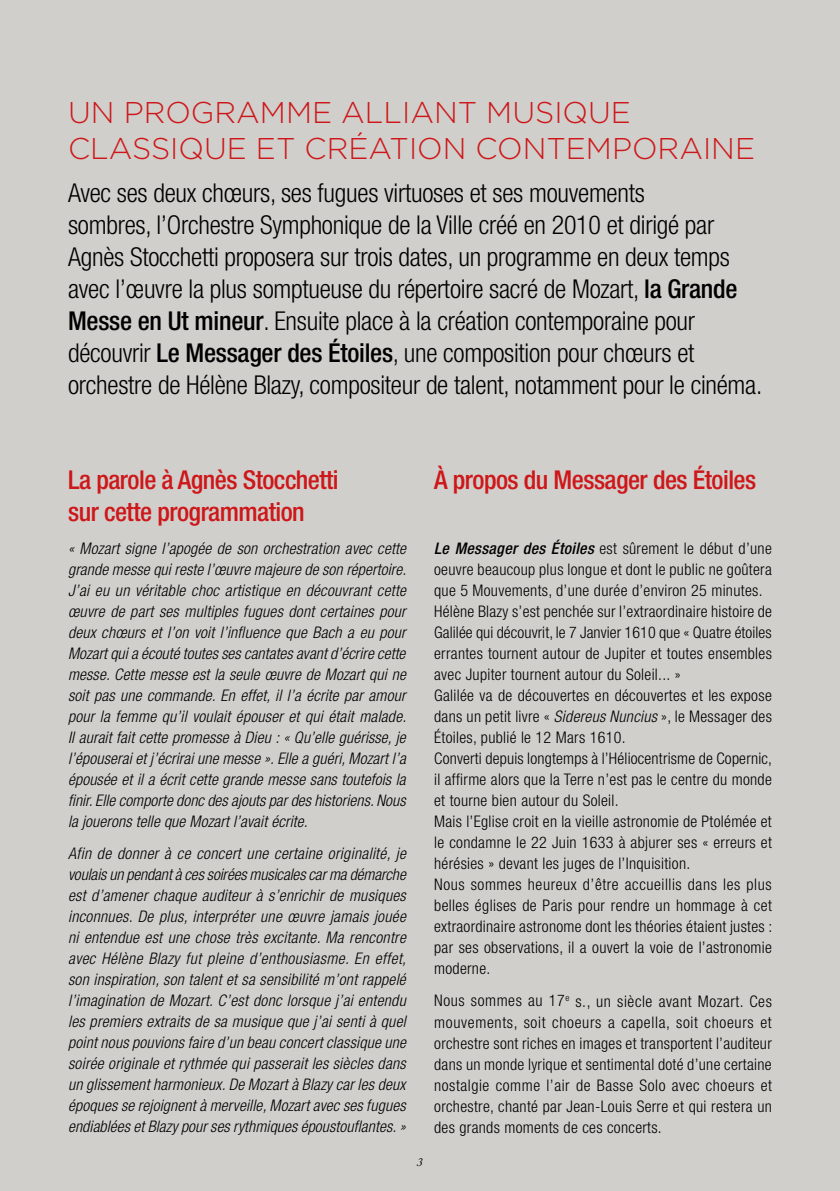
<style>
.page{position:relative;width:840px;height:1191px;background:#fff}
.page>*{position:absolute;margin:0;border:0;box-sizing:border-box;transform-origin:0 0}
.t1{font:300 30px/36px "Gotham HTF";color:#cd171a}
.t2{font:300 condensed 26px/32px "Helvetica Neue LT Std";letter-spacing:-.01em;color:#000}
.t3{font:500 condensed 26px/32px "Helvetica Neue LT Std";letter-spacing:-.02em;color:#cd171a}
.t4{font:italic 300 condensed 16px/21px "Helvetica Neue LT Std";letter-spacing:.01em;color:#000;text-align:justify}
.t5{font:300 condensed 16px/21px "Helvetica Neue LT Std";letter-spacing:.02em;color:#000}
.t6{font:italic 12px "Adobe Caslon Pro";color:#000}
.s1{font-weight:500}
.s2{font-weight:500;font-style:italic}
.s3{font-style:italic}
</style>
<div class="page">
<div style="left:0;top:0;width:839px;height:1191px;background:#d1cfcb"></div>
<h1 class="t1" style="left:68px;top:94px;width:688px">UN PROGRAMME ALLIANT MUSIQU E<br>CLASSIQU E ET CRÉATION CONTEMPORAINE</h1>
<p class="t2" style="left:68px;top:177px;width:695px">Avec ses deux chœurs, ses fugues virtuoses et ses mouvements<br>sombres, l’Orchestre Symphonique de la Ville créé en 2010 et dirigé par Agnès Stocchetti proposera sur trois dates, un programme en deux temps avec l’œuvre la plus somptueuse du répertoire sacré de Mozart, <span class="s1">la Grande Messe en Ut mineur</span>. Ensuite place à la création contemporaine pour découvrir <span class="s1">Le Messager des Étoiles</span>, une composition pour chœurs et orchestre de Hélène Blazy, compositeur de talent, notamment pour le cinéma.</p>
<h2 class="t3" style="left:68px;top:464px;width:272px">La parole à Agnès Stocchetti sur cette programmation</h2>
<p class="t4" style="left:68px;top:538px;width:339px">« Mozart signe l’apogée de son orchestration avec cette grande messe qui reste l’œuvre majeure de son répertoire.<br>J’ai eu un véritable choc artistique en découvrant cette œuvre de part ses multiples fugues dont certaines pour deux chœurs et l’on voit l’influence que Bach a eu pour Mozart qui a écouté toutes ses cantates avant d’écrire cette messe. Cette messe est la seule œuvre de Mozart qui ne soit pas une commande. En effet, il l’a écrite par amour pour la femme qu’il voulait épouser et qui était malade.<br>Il aurait fait cette promesse à Dieu : « Qu’elle guérisse, je l’épouserai et j’écrirai une messe ». Elle a guéri, Mozart l’a épousée et il a écrit cette grande messe sans toutefois la finir. Elle comporte donc des ajouts par des historiens. Nous la jouerons telle que Mozart l’avait écrite.</p>
<p class="t4" style="left:68px;top:843px;width:339px">Afin de donner à ce concert une certaine originalité, je voulais un pendant à ces soirées musicales car ma démarche est d’amener chaque auditeur à s’enrichir de musiques inconnues. De plus, interpréter une œuvre jamais jouée ni entendue est une chose très excitante. Ma rencontre avec Hélène Blazy fut pleine d’enthousiasme. En effet, son inspiration, son talent et sa sensibilité m’ont rappelé l’imagination de Mozart. C’est donc lorsque j’ai entendu les premiers extraits de sa musique que j’ai senti à quel point nous pouvions faire d’un beau concert classique une soirée originale et rythmée qui passerait les siècles dans un glissement harmonieux. De Mozart à Blazy car les deux époques se rejoignent à merveille, Mozart avec ses fugues endiablées et Blazy pour ses rythmiques époustouflantes. »</p>
<p class="t6" style="left:417px;top:1154px;width:7px">3</p>
<h2 class="t3" style="left:434px;top:464px;width:323px">À propos du Messager des Étoiles</h2>
<p class="t5" style="left:434px;top:538px;width:339px"><span class="s2">Le Messager des Étoiles</span> est sûrement le début d’une oeuvre beaucoup plus longue et dont le public ne goûtera que 5 Mouvements, d’une durée d’environ 25 minutes.<br>Hélène Blazy s’est penchée sur l’extraordinaire histoire de Galilée qui découvrit, le 7 Janvier 1610 que « Quatre étoiles errantes tournent autour de Jupiter et toutes ensembles avec Jupiter tournent autour du Soleil... »<br>Galilée va de découvertes en découvertes et les expose dans un petit livre « <span class="s3">Sidereus Nuncius</span> », le Messager des Étoiles, publié le 12 Mars 1610.<br>Converti depuis longtemps à l’Héliocentrisme de Copernic, il affirme alors que la Terre n’est pas le centre du monde et tourne bien autour du Soleil.<br>Mais l’Eglise croit en la vieille astronomie de Ptolémée et le condamne le 22 Juin 1633 à abjurer ses « erreurs et hérésies » devant les juges de l’Inquisition.<br>Nous sommes heureux d’être accueillis dans les plus belles églises de Paris pour rendre un hommage à cet extraordinaire astronome dont les théories étaient justes : par ses observations, il a ouvert la voie de l’astronomie moderne.</p>
<p class="t5" style="left:434px;top:990px;width:339px;text-align:justify">Nous sommes au 17<sup>e</sup> s., un siècle avant Mozart. Ces mouvements, soit choeurs a capella, soit choeurs et orchestre sont riches en images et transportent l’auditeur dans un monde lyrique et sentimental doté d’une certaine nostalgie comme l’air de Basse Solo avec choeurs et orchestre, chanté par Jean-Louis Serre et qui restera un des grands moments de ces concerts.</p>
</div>
